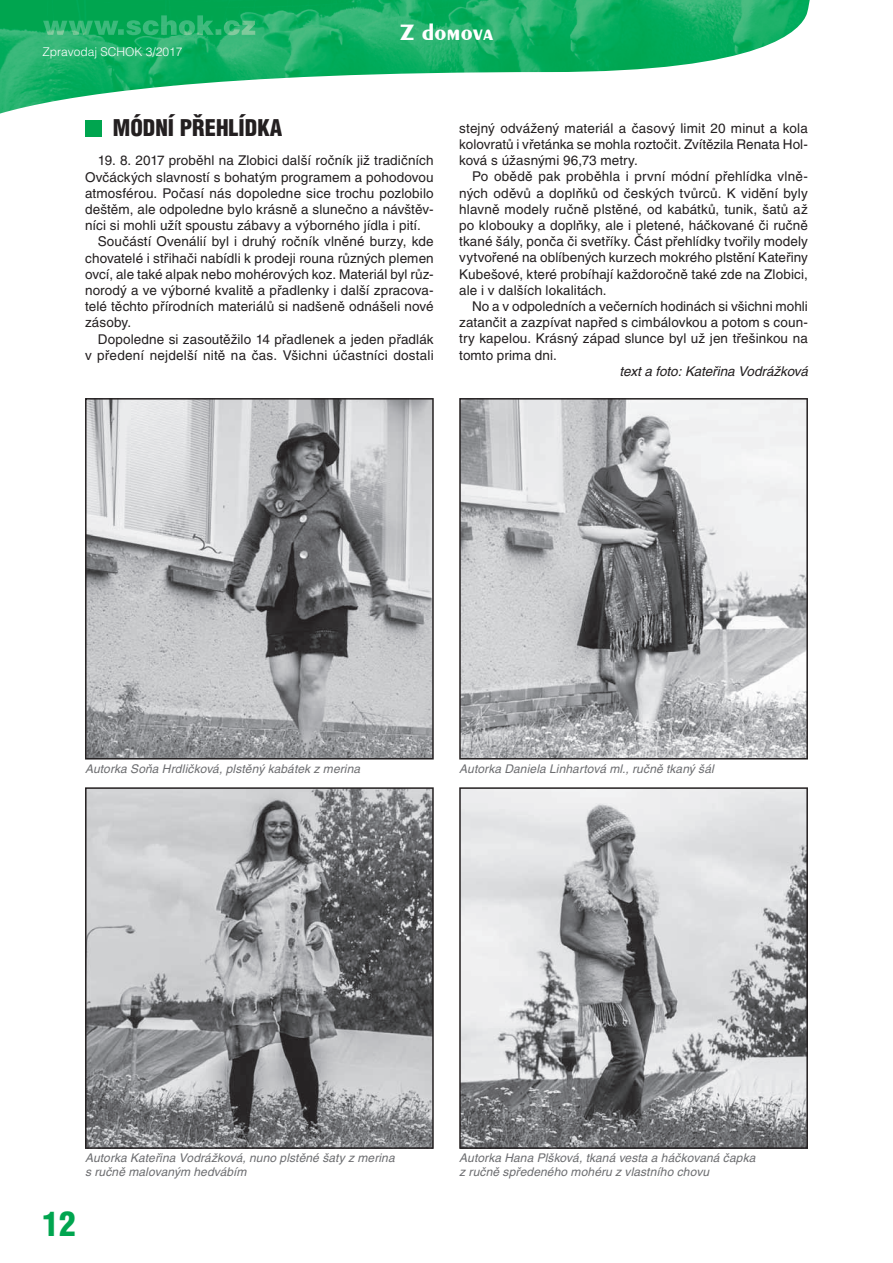
<style>
.page{position:relative;width:893px;height:1263px;background:#fff}
.page>*{position:absolute;margin:0;border:0;box-sizing:border-box;transform-origin:0 0}
.t1{font:33px "Suise Cond Black CE";color:#00a54f}
.t2{font:24px "Penguin CE Bold";color:#fff}
.t3{font:22.5px "Suise Cond Black CE";color:#231f20}
.t4{font:13.5px/16.2px "Suise CE";letter-spacing:.01em;color:#231f20;text-align:justify}
.t5{font:italic 13.5px "Suise CE";letter-spacing:-.01em;color:#231f20}
.t6{font:italic 12px/13.5px "Suise CE";letter-spacing:.01em;color:#6c6d70}
.t7{font:12px "Suise Light CE";color:#fff}
</style>
<div class="page">
<img style="left:0;top:0;width:810px;height:114px">
<img style="left:43px;top:15px;width:212px;height:20px">
<div style="left:85px;top:120px;width:17px;height:16px;background:#00a54f"></div>
<svg style="left:85px;top:398px;width:349px;height:361px;background:#aaabad"></svg>
<svg style="left:459px;top:787px;width:349px;height:362px;background:#b3b3b6"></svg>
<svg style="left:85px;top:787px;width:349px;height:362px;background:#959698"></svg>
<svg style="left:459px;top:398px;width:349px;height:361px"></svg>
<p class="t7" style="left:43px;top:45px;width:142px">Zpravodaj SCHOK 3/2017</p>
<h2 class="t2" style="left:400px;top:18px;width:95px">Z domova</h2>
<h3 class="t3" style="left:113px;top:113px;width:171px">MÓDNÍ PŘEHLÍDKA</h3>
<p class="t4" style="left:98px;top:152px;width:337px">19. 8. 2017 proběhl na Zlobici další ročník již tradičních</p>
<p class="t4" style="left:85px;top:169px;width:350px">Ovčáckých slavností s bohatým programem a pohodovou</p>
<p class="t4" style="left:85px;top:185px;width:350px">atmosférou. Počasí nás dopoledne sice trochu pozlobilo</p>
<p class="t4" style="left:85px;top:201px;width:350px">deštěm, ale odpoledne bylo krásně a slunečno a návštěv-</p>
<p class="t4" style="left:85px;top:217px;width:337px">níci si mohli užít spoustu zábavy a výborného jídla i pití.</p>
<p class="t4" style="left:98px;top:233px;width:337px">Součástí Ovenálií byl i druhý ročník vlněné burzy, kde</p>
<p class="t4" style="left:85px;top:250px;width:350px">chovatelé i střihači nabídli k prodeji rouna různých plemen</p>
<p class="t4" style="left:85px;top:266px;width:350px">ovcí, ale také alpak nebo mohérových koz. Materiál byl růz-</p>
<p class="t4" style="left:85px;top:282px;width:350px">norodý a ve výborné kvalitě a přadlenky i další zpracova-</p>
<p class="t4" style="left:85px;top:298px;width:350px">telé těchto přírodních materiálů si nadšeně odnášeli nové</p>
<p class="t4" style="left:85px;top:314px;width:48px">zásoby.</p>
<p class="t4" style="left:98px;top:331px;width:337px">Dopoledne si zasoutěžilo 14 přadlenek a jeden přadlák</p>
<p class="t4" style="left:85px;top:347px;width:350px">v předení nejdelší nitě na čas. Všichni účastníci dostali</p>
<p class="t4" style="left:459px;top:120px;width:350px">stejný odvážený materiál a časový limit 20 minut a kola kolovratů i vřetánka se mohla roztočit. Zvítězila Renata Hol&shy;ková s úžasnými 96,73 metry.</p>
<p class="t4" style="left:459px;top:168px;width:350px;text-indent:13px">Po obědě pak proběhla i první módní přehlídka vlně&shy;ných oděvů a doplňků od českých tvůrců. K vidění byly hlavně modely ručně plstěné, od kabátků, tunik, šatů až po klobouky a doplňky, ale i pletené, háčkované či ručně tkané šály, ponča či svetříky. Část přehlídky tvořily modely vytvořené na oblíbených kurzech mokrého plstění Kateřiny Kubešové, které probíhají každoročně také zde na Zlobici, ale i v dalších lokalitách.</p>
<p class="t4" style="left:459px;top:298px;width:350px;text-indent:13px">No a v odpoledních a večerních hodinách si všichni mohli zatančit a zazpívat napřed s cimbálovkou a potom s coun&shy;try kapelou. Krásný západ slunce byl už jen třešinkou na tomto prima dni.</p>
<p class="t5" style="left:619px;top:363px;width:190px">text a foto: Kateřina Vodrážková</p>
<p class="t6" style="left:85px;top:762px;width:277px">Autorka Soňa Hrdličková, plstěný kabátek z merina</p>
<p class="t6" style="left:459px;top:762px;width:256px">Autorka Daniela Linhartová ml., ručně tkaný šál</p>
<p class="t6" style="left:85px;top:1151px;width:311px">Autorka Kateřina Vodrážková, nuno plstěné šaty z merina s ručně malovaným hedvábím</p>
<h1 class="t1" style="left:43px;top:1202px;width:34px">12</h1>
<p class="t6" style="left:459px;top:1151px;width:298px">Autorka Hana Plšková, tkaná vesta a háčkovaná čapka z ručně spředeného mohéru z vlastního chovu</p>
</div>
